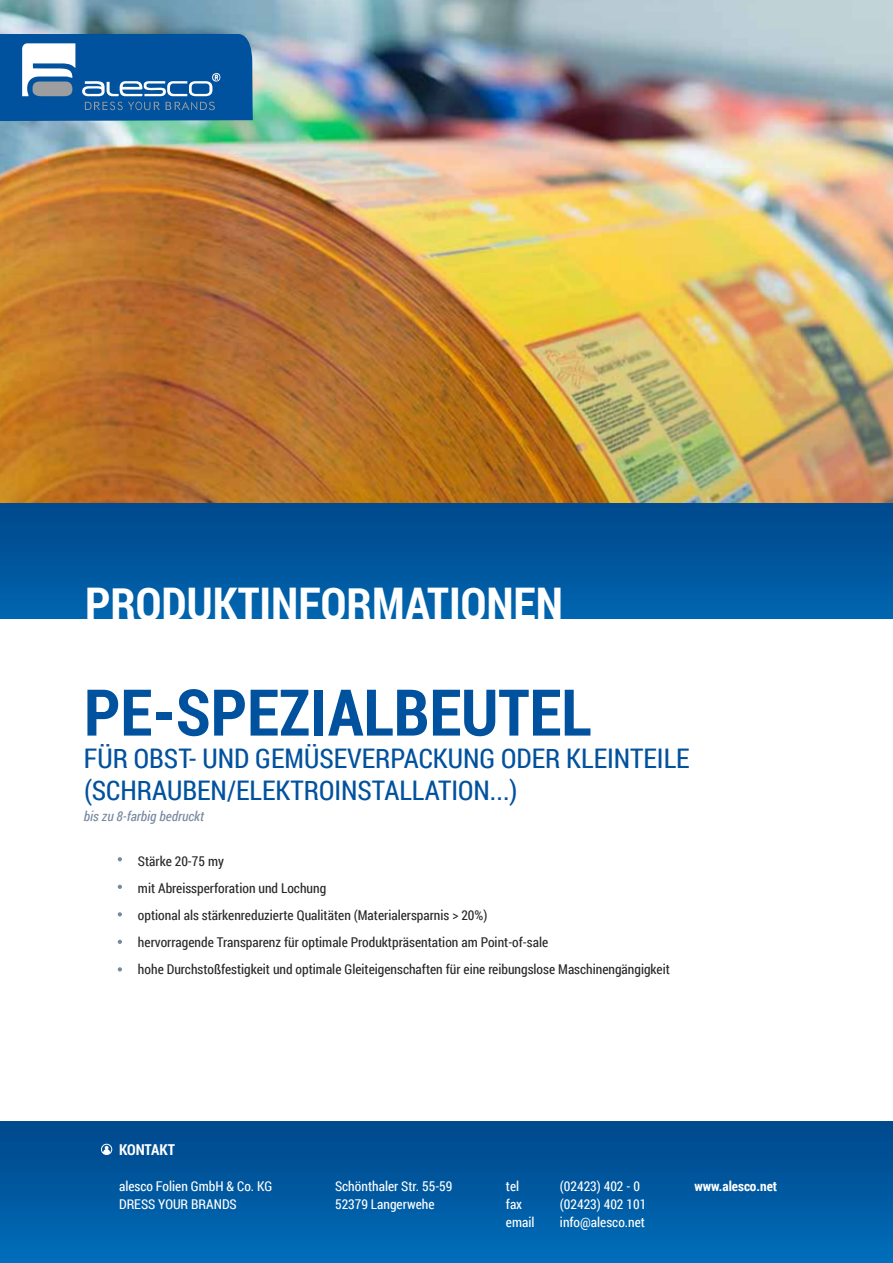
<style>
.page{position:relative;width:893px;height:1263px;background:#fff}
.page>*{position:absolute;margin:0;border:0;box-sizing:border-box;transform-origin:0 0}
.t1{font:700 64.5px "Roboto Condensed";color:#00519e}
.t2{font:700 45px "Roboto Condensed";color:#fff}
.t3{font:27px/32.4px "Roboto Condensed";color:#00519e}
.t4{font:700 15px "Roboto Condensed";letter-spacing:-.005em;color:#fff}
.t5{font:13.5px/27px "Roboto Condensed";color:#282829}
.t6{font:13.5px "Roboto Condensed";color:#fff}
.t7{font:italic 13.5px "Roboto Condensed";color:#78889f}
.t8{font:700 13.5px "Roboto Condensed";color:#fff}
</style>
<div class="page">
<img style="left:0;top:0;width:893px;height:504px">
<svg style="left:0;top:32px;width:253px;height:89px;background:#276aa9"></svg>
<img style="left:0;top:504px;width:893px;height:115px">
<svg style="left:118px;top:857px;width:4px;height:4px"></svg>
<svg style="left:118px;top:885px;width:4px;height:4px"></svg>
<svg style="left:118px;top:912px;width:4px;height:4px"></svg>
<svg style="left:118px;top:940px;width:4px;height:4px"></svg>
<svg style="left:118px;top:967px;width:4px;height:4px"></svg>
<img style="left:0;top:1121px;width:893px;height:142px">
<svg style="left:103px;top:1146px;width:7px;height:7px"></svg>
<div style="left:101px;top:1144px;width:11px;height:11px;border:1px solid #fff;border-radius:50%"></div>
<h2 class="t2" style="left:85px;top:572px;width:479px">PRODUKTINFORMATIONEN</h2>
<h1 class="t1" style="left:84px;top:667px;width:509px">PE-SPEZIALBEUTEL</h1>
<h3 class="t3" style="left:84px;top:741px;width:607px">FÜR OBST- UND GEMÜSEVERPACKUNG ODER KLEINTEILE (SCHRAUBEN/ELEKTROINSTALLATION...)</h3>
<p class="t7" style="left:84px;top:807px;width:122px">bis zu 8-farbig bedruckt</p>
<p class="t5" style="left:138px;top:848px;width:533px">Stärke 20-75 my<br>mit Abreissperforation und Lochung<br>optional als stärkenreduzierte Qualitäten (Materialersparnis &gt; 20%)<br>hervorragende Transparenz für optimale Produktpräsentation am Point-of-sale<br>hohe Durchstoßfestigkeit und optimale Gleiteigenschaften für eine reibungslose Maschinengängigkeit</p>
<p class="t4" style="left:119px;top:1139px;width:58px">KONTAKT</p>
<p class="t6" style="left:119px;top:1176px;width:155px">alesco Folien GmbH &amp; Co. KG</p>
<p class="t6" style="left:335px;top:1176px;width:119px">Schönthaler Str. 55-59</p>
<p class="t6" style="left:506px;top:1176px;width:15px">tel</p>
<p class="t6" style="left:560px;top:1176px;width:82px">(02423) 402 - 0</p>
<p class="t8" style="left:694px;top:1176px;width:84px">www.alesco.net</p>
<p class="t6" style="left:119px;top:1194px;width:119px">DRESS YOUR BRANDS</p>
<p class="t6" style="left:335px;top:1194px;width:101px">52379 Langerwehe</p>
<p class="t6" style="left:506px;top:1194px;width:18px">fax</p>
<p class="t6" style="left:560px;top:1194px;width:88px">(02423) 402 101</p>
<p class="t6" style="left:506px;top:1212px;width:30px">email</p>
<p class="t6" style="left:560px;top:1212px;width:87px">info@alesco.net</p>
</div>
